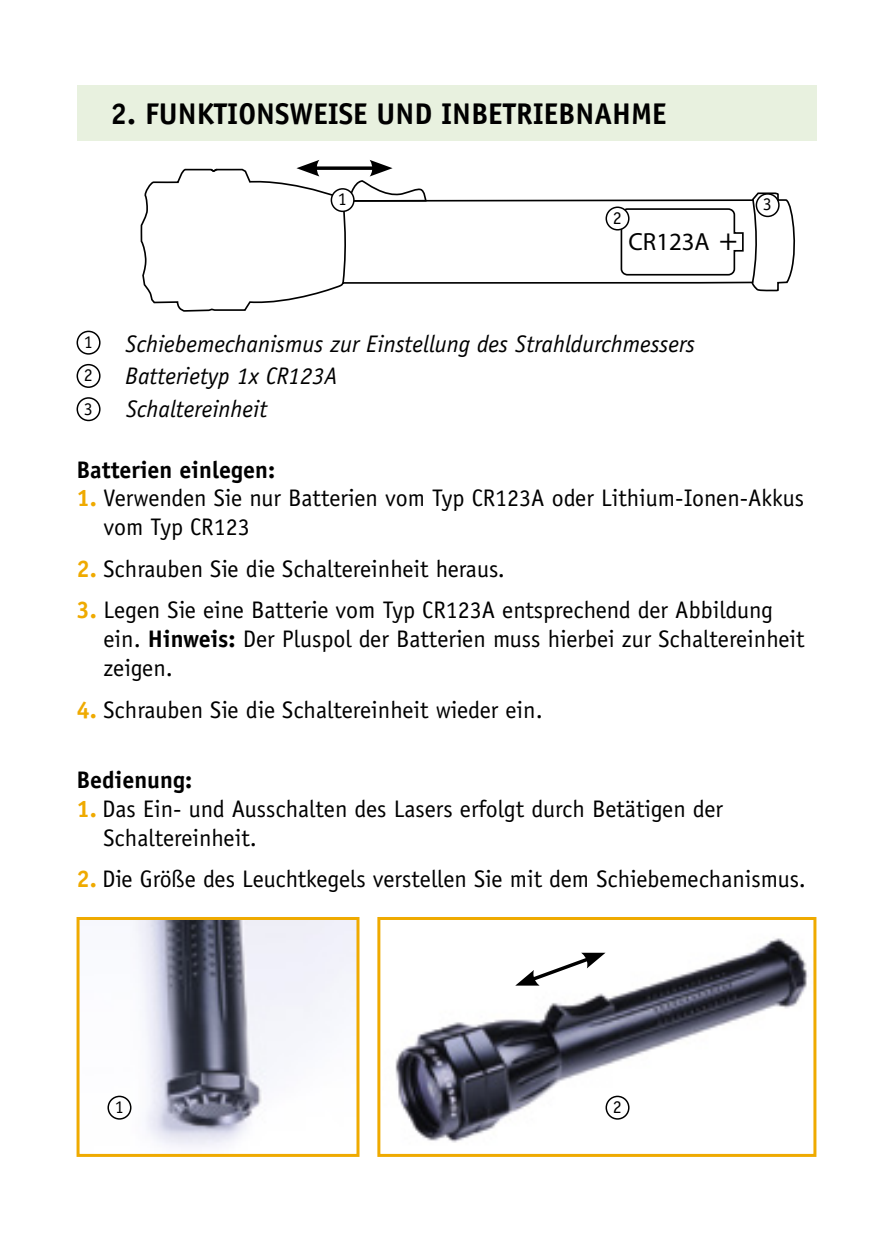
<style>
.page{position:relative;width:893px;height:1259px;background:#fff}
.page>*{position:absolute;margin:0;border:0;box-sizing:border-box;transform-origin:0 0}
.t1{font:700 30px "Officina Sans Std";color:#000}
.t2{font:24.9px "Myriad Pro";color:#000}
.t3{font:24px/28.8px "Officina Sans Std";color:#000}
.t4{font:italic 24px/32.7px "Officina Sans Std";color:#000}
.t5{font:700 24px "Officina Sans Std";color:#000}
.t6{font:18px/33.3px "Officina Sans Std";color:#000}
.s1{font-size:30.9px}
.s2{font-weight:700;color:#efaa00}
.s3{font-weight:700}
</style>
<div class="page">
<div style="left:77px;top:331px;width:24px;height:24px;border:2px solid #000;border-radius:50%"></div>
<div style="left:77px;top:364px;width:24px;height:24px;border:2px solid #000;border-radius:50%"></div>
<div style="left:77px;top:397px;width:24px;height:24px;border:2px solid #000;border-radius:50%"></div>
<svg style="left:140px;top:168px;width:656px;height:144px"></svg>
<svg style="left:210px;top:168px;width:9px;height:5px"></svg>
<svg style="left:751px;top:198px;width:9px;height:86px"></svg>
<svg style="left:620px;top:207px;width:124px;height:69px"></svg>
<div style="left:606px;top:207px;width:23px;height:23px;background:#fff;border-radius:50%"></div>
<div style="left:605px;top:206px;width:24px;height:24px;border:2px solid #000;border-radius:50%"></div>
<div style="left:331px;top:189px;width:23px;height:22px;background:#fff;border-radius:50%"></div>
<div style="left:331px;top:188px;width:24px;height:24px;border:2px solid #000;border-radius:50%"></div>
<img style="left:395px;top:938px;width:413px;height:205px">
<div style="left:377px;top:917px;width:439px;height:240px;border:3px solid #efaa00"></div>
<img style="left:107px;top:921px;width:248px;height:226px">
<div style="left:77px;top:917px;width:282px;height:240px;border:3px solid #efaa00"></div>
<div style="left:107px;top:1095px;width:24px;height:24px;border:2px solid #000;border-radius:50%"></div>
<div style="left:605px;top:1095px;width:24px;height:24px;border:2px solid #000;border-radius:50%"></div>
<svg style="left:515px;top:952px;width:90px;height:33px"></svg>
<div style="left:77px;top:85px;width:739px;height:56px;background:#e8f1df"></div>
<svg style="left:319px;top:166px;width:22px;height:4px"></svg>
<svg style="left:296px;top:160px;width:23px;height:16px"></svg>
<svg style="left:341px;top:160px;width:86px;height:125px"></svg>
<p class="t1" style="left:111px;top:95px;width:558px">2. FUNKTIONSWEISE UND INBETRIEBNAHME</p>
<p class="t6" style="left:338px;top:183px;width:10px">1</p>
<p class="t6" style="left:613px;top:201px;width:10px">2</p>
<p class="t2" style="left:628px;top:226px;width:110px">CR123A <span class="s1">+</span></p>
<p class="t6" style="left:763px;top:188px;width:10px">3</p>
<p class="t6" style="left:84px;top:325px;width:10px">1</p>
<p class="t4" style="left:125px;top:327px;width:571px">Schiebemechanismus zur Einstellung des Strahldurchmessers<br>Batterietyp 1x CR123A<br>Schaltereinheit</p>
<p class="t6" style="left:84px;top:358px;width:10px">2<br>3</p>
<p class="t5" style="left:77px;top:454px;width:200px">Batterien einlegen:</p>
<p class="t3" style="left:104px;top:484px;width:702px;text-indent:-27px"><span class="s2">1.</span> Verwenden Sie nur Batterien vom Typ CR123A oder Lithium-Ionen-Akkus vom Typ CR123</p>
<p class="t3" style="left:77px;top:554px;width:430px"><span class="s2">2.</span> Schrauben Sie die Schaltereinheit heraus.</p>
<p class="t3" style="left:104px;top:596px;width:703px;text-indent:-27px"><span class="s2">3.</span> Legen Sie eine Batterie vom Typ CR123A entsprechend der Abbildung ein. <span class="s3">Hinweis:</span> Der Pluspol der Batterien muss hierbei zur Schaltereinheit zeigen.</p>
<p class="t3" style="left:77px;top:695px;width:468px"><span class="s2">4.</span> Schrauben Sie die Schaltereinheit wieder ein.</p>
<p class="t5" style="left:77px;top:765px;width:117px">Bedienung:</p>
<p class="t3" style="left:104px;top:794px;width:621px;text-indent:-27px"><span class="s2">1.</span> Das Ein- und Ausschalten des Lasers erfolgt durch Betätigen der<br>Schaltereinheit.</p>
<p class="t3" style="left:77px;top:864px;width:731px"><span class="s2">2.</span> Die Größe des Leuchtkegels verstellen Sie mit dem Schiebemechanismus.</p>
<p class="t6" style="left:115px;top:1090px;width:10px">1</p>
<p class="t6" style="left:613px;top:1090px;width:10px">2</p>
</div>
